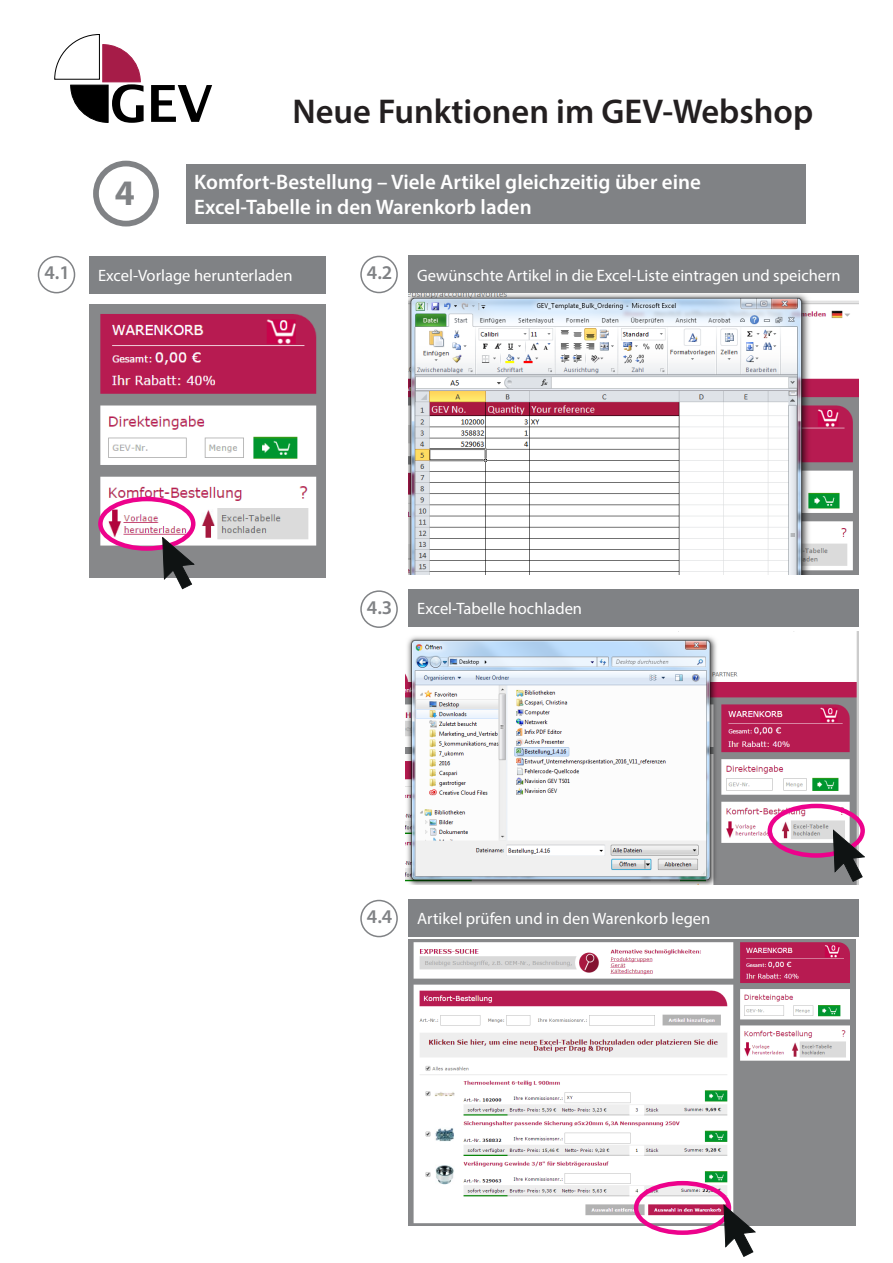
<style>
.page{position:relative;width:893px;height:1263px;background:#fff}
.page>*{position:absolute;margin:0;border:0;box-sizing:border-box;transform-origin:0 0}
.t1{font:700 36px "Myriad Pro";color:#808285}
.t2{font:600 34.5px "Myriad Pro";color:#231f20}
.t3{font:600 21px "Myriad Pro";color:#fff}
.t4{font:600 19.5px "Myriad Pro";color:#808285}
.t5{font:16.5px "Myriad Pro";color:#fff}
</style>
<div class="page">
<svg style="left:54px;top:34px;width:90px;height:89px"></svg>
<svg style="left:151px;top:85px;width:61px;height:37px"></svg>
<img style="left:90px;top:305px;width:236px;height:273px">
<img style="left:408px;top:293px;width:451px;height:282px">
<img style="left:405px;top:631px;width:454px;height:254px">
<div style="left:767px;top:804px;width:98px;height:54px;border:4px solid #ed028c;border-radius:50%"></div>
<div style="left:98px;top:497px;width:97px;height:54px;border:4px solid #ed028c;border-radius:50%"></div>
<svg style="left:833px;top:830px;width:32px;height:52px;background:#6b5f68"></svg>
<svg style="left:162px;top:537px;width:32px;height:52px"></svg>
<img style="left:409px;top:940px;width:446px;height:285px">
<div style="left:186px;top:164px;width:619px;height:59px;background:#808285"></div>
<div style="left:409px;top:256px;width:450px;height:37px;background:#808285"></div>
<div style="left:409px;top:589px;width:450px;height:37px;background:#808285"></div>
<div style="left:409px;top:899px;width:450px;height:38px;background:#808285"></div>
<div style="left:90px;top:256px;width:236px;height:37px;background:#808285"></div>
<div style="left:360px;top:256px;width:38px;height:37px;border:2px solid #808285;border-radius:50%"></div>
<div style="left:38px;top:256px;width:37px;height:37px;border:2px solid #808285;border-radius:50%"></div>
<div style="left:360px;top:590px;width:38px;height:38px;border:2px solid #808285;border-radius:50%"></div>
<div style="left:360px;top:900px;width:38px;height:37px;border:2px solid #808285;border-radius:50%"></div>
<div style="left:93px;top:161px;width:66px;height:65px;border:6px solid #808285;border-radius:50%"></div>
<div style="left:634px;top:1181px;width:97px;height:54px;border:4px solid #ed028c;border-radius:50%"></div>
<svg style="left:724px;top:1205px;width:32px;height:52px"></svg>
<p class="t1" style="left:115px;top:169px;width:21px">4</p>
<h2 class="t2" style="left:292px;top:89px;width:522px">Neue Funktionen im GEV-Webshop</h2>
<p class="t3" style="left:194px;top:168px;width:508px">Komfort-Bestellung – Viele Artikel gleichzeitig über eine</p>
<p class="t3" style="left:194px;top:194px;width:339px">Excel-Tabelle in den Warenkorb laden</p>
<p class="t4" style="left:44px;top:260px;width:27px">4.1</p>
<p class="t5" style="left:98px;top:265px;width:196px">Excel-Vorlage herunterladen</p>
<p class="t4" style="left:367px;top:260px;width:27px">4.2</p>
<p class="t5" style="left:417px;top:265px;width:425px">Gewünschte Artikel in die Excel-Liste eintragen und speichern</p>
<p class="t4" style="left:367px;top:595px;width:27px">4.3</p>
<p class="t5" style="left:417px;top:598px;width:166px">Excel-Tabelle hochladen</p>
<p class="t4" style="left:367px;top:904px;width:27px">4.4</p>
<p class="t5" style="left:417px;top:909px;width:295px">Artikel prüfen und in den Warenkorb legen</p>
</div>
